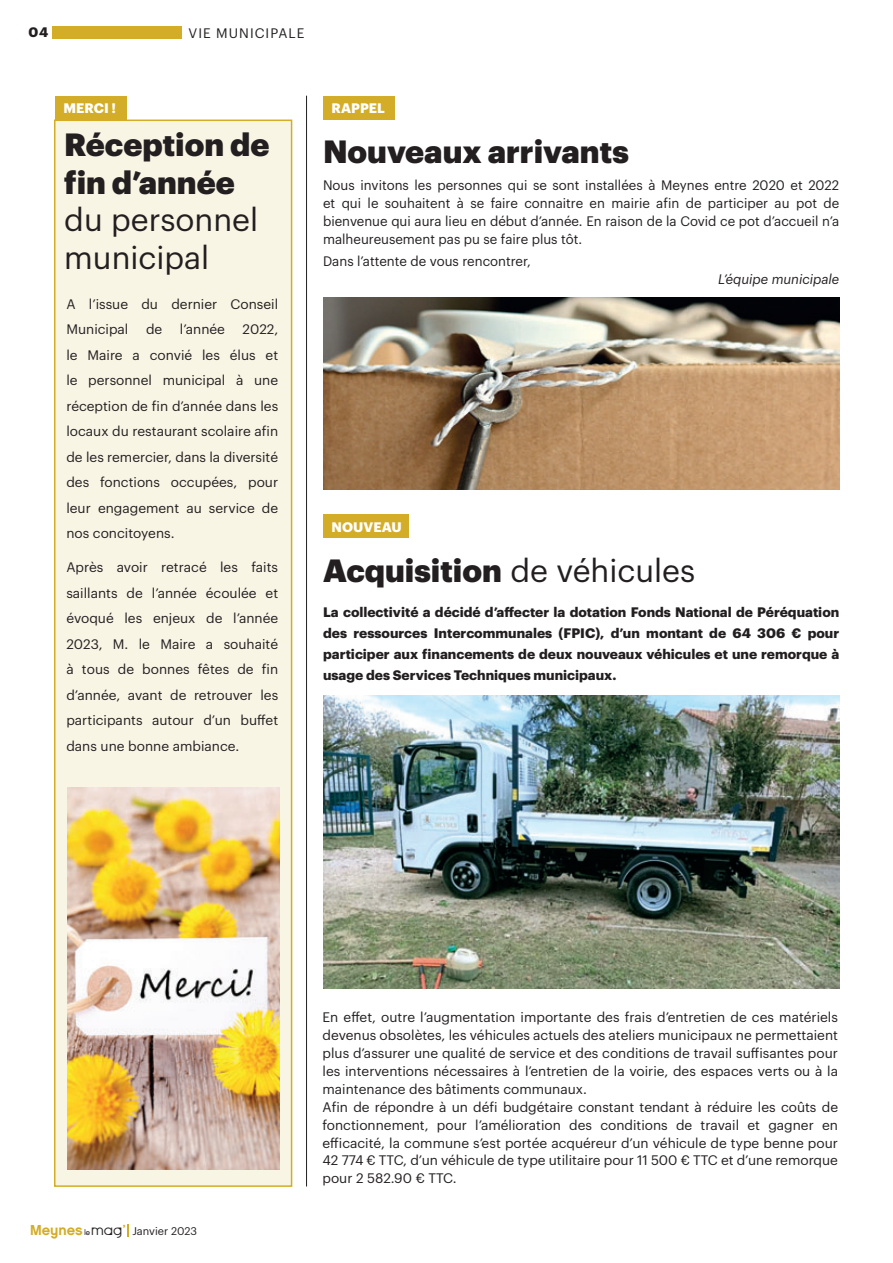
<style>
.page{position:relative;width:893px;height:1263px;background:#fff}
.page>*{position:absolute;margin:0;border:0;box-sizing:border-box;transform-origin:0 0}
.t1{font:900 31.5px/37.8px "Graphik";color:#231f20}
.t2{font:31.5px/37.8px "Graphik";color:#231f20}
.t3{font:13.5px/25.5px "Graphik";color:#231f20;text-align:justify}
.t4{font:700 13.5px/21px "Graphik";color:#231f20;text-align:justify}
.t5{font:700 13.5px "Graphik";letter-spacing:.005em;color:#fff}
.t6{font:italic 13.5px "Graphik";color:#231f20}
.t7{font:13.5px "Graphik";letter-spacing:.075em;color:#231f20}
.t8{font:10.95px "Graphik";color:#231f20}
.s1{font-weight:400}
.s2{font-family:"Chalet New York Nineteen Eighty";font-size:14.4px;color:#d3ad28}
.s3{font-family:"Harry Plain";font-size:7.95px}
.s4{font-family:"Seraphic Organism";font-size:13.5px}
</style>
<div class="page">
<div style="left:54px;top:120px;width:238px;height:1067px;background:#f9f5e5;border:2px solid #d3ad28"></div>
<div style="left:52px;top:26px;width:130px;height:13px;background:#d3ad28"></div>
<img style="left:323px;top:298px;width:516px;height:191px">
<div style="left:323px;top:514px;width:85px;height:24px;background:#d4ad28"></div>
<div style="left:323px;top:96px;width:72px;height:24px;background:#d4ad28"></div>
<img style="left:323px;top:695px;width:516px;height:294px">
<img style="left:67px;top:787px;width:212px;height:382px">
<div style="left:55px;top:96px;width:72px;height:24px;background:#d4ad28"></div>
<hr style="left:306px;top:96px;width:1px;height:1090px;background:#231f20">
<svg style="left:128px;top:1224px;width:1px;height:13px"></svg>
<p class="t4" style="left:29px;top:21px;width:21px">04</p>
<p class="t7" style="left:189px;top:23px;width:117px">VIE MUNICIPALE</p>
<p class="t5" style="left:64px;top:98px;width:54px">MERCI !</p>
<h1 class="t1" style="left:64px;top:122px;width:207px">Réception de fin d’année</h1>
<h1 class="t2" style="left:64px;top:198px;width:195px">du personnel municipal</h1>
<p class="t3" style="left:66px;top:290px;width:213px">A l’issue du dernier Conseil<br>Municipal</p>
<p class="t3" style="left:146px;top:316px;width:18px">de</p>
<p class="t3" style="left:180px;top:316px;width:47px">l’année</p>
<p class="t3" style="left:66px;top:316px;width:213px;text-indent:176px">2022, le Maire a convié les élus et le personnel municipal à une réception de fin d’année dans les locaux du restaurant scolaire afin de les remercier, dans la diversité des fonctions occupées, pour leur engagement au service de nos concitoyens.</p>
<p class="t3" style="left:66px;top:554px;width:213px">Après avoir retracé les faits saillants de l’année écoulée et évoqué les enjeux de l’année 2023, M. le Maire a souhaité à tous de bonnes fêtes de fin d’année, avant de retrouver les participants autour d’un buffet dans une bonne ambiance.</p>
<p class="t5" style="left:332px;top:98px;width:55px">RAPPEL</p>
<h1 class="t1" style="left:323px;top:130px;width:307px">Nouveaux arrivants</h1>
<p class="t3" style="left:323px;top:175px;width:518px;line-height:18px">Nous invitons les personnes qui se sont installées à Meynes entre 2020 et 2022 et qui le souhaitent à se faire connaitre en mairie afin de participer au pot de bienvenue qui aura lieu en début d’année. En raison de la Covid ce pot d’accueil n’a malheureusement pas pu se faire plus tôt.</p>
<p class="t3" style="left:323px;top:248px;width:209px">Dans l’attente de vous rencontrer,</p>
<p class="t6" style="left:718px;top:269px;width:123px">L’équipe municipale</p>
<p class="t5" style="left:332px;top:517px;width:70px">Nouveau</p>
<h1 class="t1" style="left:323px;top:548px;width:374px">Acquisition <span class="s1">de véhicules</span></h1>
<p class="t4" style="left:323px;top:601px;width:518px">La collectivité a décidé d’affecter la dotation Fonds National de Péréquation des ressources Intercommunales (FPIC), d’un montant de 64 306 € pour participer aux financements de deux nouveaux véhicules et une remorque à usage des Services Techniques municipaux.</p>
<p class="t8" style="left:30px;top:1222px;width:168px"><span class="s2">Meynes</span> <span class="s3">le</span><span class="s4">Mag</span><sup>’</sup> Janvier 2023</p>
<p class="t3" style="left:323px;top:1006px;width:517px;line-height:18px;text-align:left">En effet, outre l’augmentation importante des frais d’entretien de ces matériels devenus obsolètes, les véhicules actuels des ateliers municipaux ne permettaient plus d’assurer une qualité de service et des conditions de travail suffisantes pour les interventions nécessaires à l’entretien de la voirie, des espaces verts ou à la maintenance des bâtiments communaux.<br>Afin de répondre à un défi budgétaire constant tendant à réduire les coûts de fonctionnement, pour l’amélioration des conditions de travail et gagner en efficacité, la commune s’est portée acquéreur d’un véhicule de type benne pour 42 774 € TTC, d’un véhicule de type utilitaire pour 11 500 € TTC et d’une remorque pour 2 582.90 € TTC.</p>
</div>
